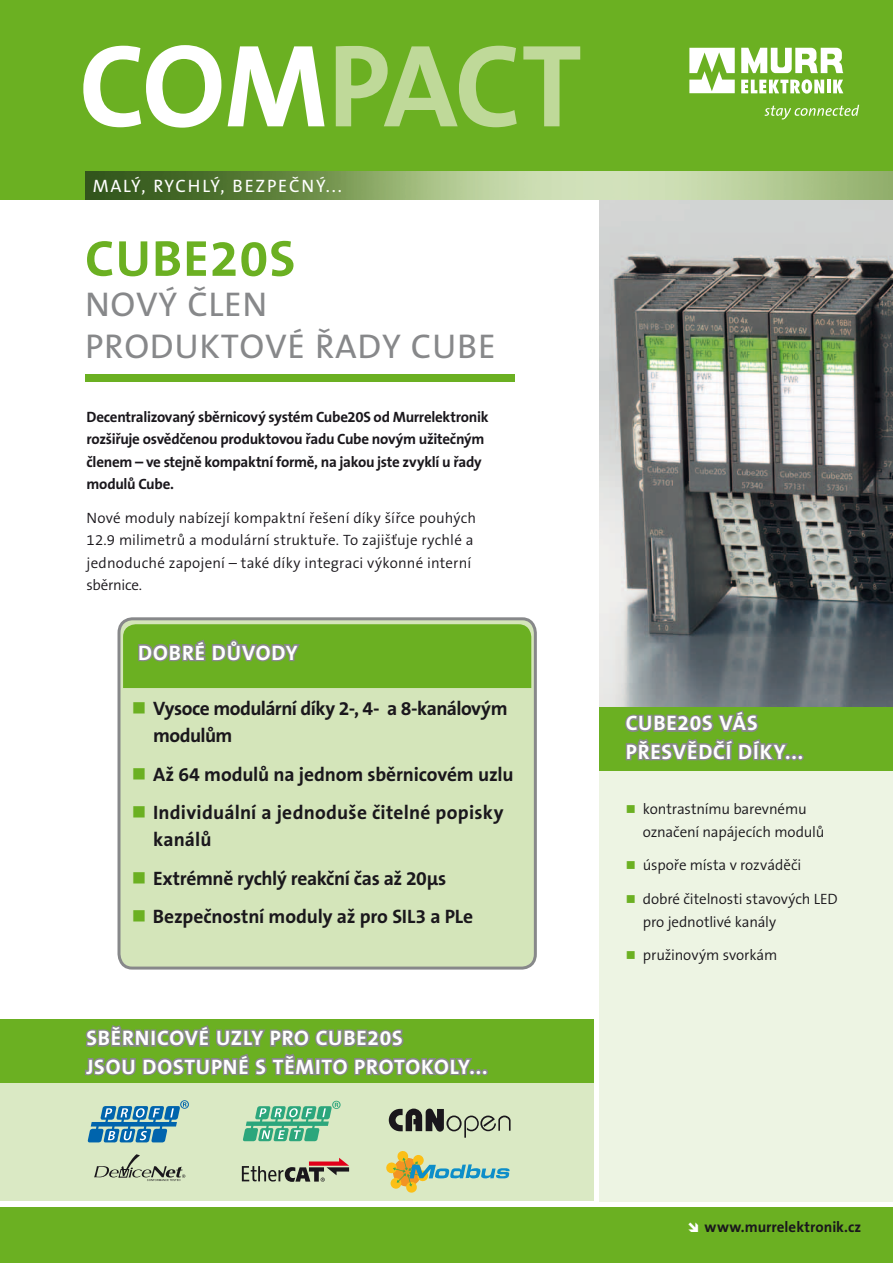
<style>
.page{position:relative;width:893px;height:1263px;background:#fff}
.page>*{position:absolute;margin:0;border:0;box-sizing:border-box;transform-origin:0 0}
.t1{font:700 51px "The Sans CE B7";color:#6bb022}
.t2{font:34.5px/42px "The Sans CE B5 Plain";letter-spacing:.02em;color:#87888a}
.t3{font:700 21px/28.5px "The Sans CE B7";letter-spacing:.115em;color:#fff}
.t4{font:700 19.5px/38.4px "The Sans CE B7";letter-spacing:-.01em;color:#1a171c}
.t5{font:700 19.5px/27px "The Sans CE B7";letter-spacing:-.03em;color:#1a171c}
.t6{font:18px "The Sans CE B5 Plain";letter-spacing:.1em;color:#fff}
.t7{font:300 15px/22.5px "The Sans CE B4";color:#1a171c}
.t8{font:700 15px/22.5px "The Sans CE B7";letter-spacing:-.02em;color:#1a171c}
.t9{font:700 15px "The Sans CE B7";color:#1a171c}
</style>
<div class="page">
<div style="left:600px;top:224px;width:293px;height:977px;background:#edf4e3"></div>
<div style="left:0;top:1019px;width:593px;height:182px;background:#dae9c4"></div>
<img style="left:600px;top:199px;width:293px;height:508px">
<div style="left:0;top:0;width:893px;height:199px;background:#6bb022"></div>
<img style="left:86px;top:172px;width:807px;height:27px">
<svg style="left:336px;top:46px;width:244px;height:81px"></svg>
<svg style="left:83px;top:45px;width:242px;height:83px"></svg>
<svg style="left:689px;top:48px;width:46px;height:45px"></svg>
<svg style="left:741px;top:79px;width:83px;height:15px"></svg>
<hr style="left:827px;top:80px;width:4px;height:13px;background:#fff">
<svg style="left:833px;top:80px;width:10px;height:13px"></svg>
<svg style="left:741px;top:48px;width:102px;height:25px"></svg>
<svg style="left:765px;top:105px;width:94px;height:15px"></svg>
<div style="left:0;top:1208px;width:893px;height:55px;background:#6bb022"></div>
<div style="left:0;top:1019px;width:593px;height:64px;background:#6bb022"></div>
<div style="left:600px;top:707px;width:293px;height:64px;background:#6bb022"></div>
<div style="left:85px;top:374px;width:429px;height:8px;background:#6bb022"></div>
<div style="left:119px;top:619px;width:416px;height:349px;background:#d4e5ba;border-radius:14px"></div>
<div style="left:118px;top:617px;width:419px;height:352px;border:3px solid #87888a;border-radius:14px"></div>
<svg style="left:94px;top:1154px;width:91px;height:27px"></svg>
<svg style="left:242px;top:1158px;width:107px;height:24px"></svg>
<svg style="left:386px;top:1151px;width:124px;height:42px"></svg>
<svg style="left:84px;top:1025px;width:427px;height:117px"></svg>
<svg style="left:624px;top:694px;width:173px;height:67px"></svg>
<div style="left:797px;top:754px;width:7px;height:6px;border:3px solid #87888a;border-radius:50%"></div>
<svg style="left:123px;top:624px;width:408px;height:64px;background:#6eac2c"></svg>
<p class="t6" style="left:93px;top:176px;width:251px">MALÝ, RYCHLÝ, BEZPEČNÝ...</p>
<h1 class="t1" style="left:85px;top:230px;width:212px">Cube20S</h1>
<h2 class="t2" style="left:85px;top:286px;width:412px">NOVÝ ČLEN<br>PRODUKTOVÉ ŘADY CUBE</h2>
<p class="t8" style="left:87px;top:406px;width:403px">Decentralizovaný sběrnicový systém Cube20S od Murrelektronik rozšiřuje osvědčenou produktovou řadu Cube novým užitečným členem – ve stejně kompaktní formě, na jakou jste zvyklí u řady modulů Cube.</p>
<p class="t7" style="left:87px;top:507px;width:391px">Nové moduly nabízejí kompaktní řešení díky šířce pouhých 12.9 milimetrů a modulární struktuře. To zajišťuje rychlé a jednoduché zapojení – také díky integraci výkonné interní sběrnice.</p>
<h3 class="t3" style="left:138px;top:639px;width:160px">Dobré důvody</h3>
<h3 class="t5" style="left:153px;top:696px;width:356px">Vysoce modulární díky 2-, 4- a 8-kanálovým modulům</h3>
<h3 class="t4" style="left:153px;top:756px;width:362px">Až 64 modulů na jednom sběrnicovém uzlu<br>Individuální a jednoduše čitelné popisky</h3>
<h3 class="t4" style="left:153px;top:821px;width:322px">kanálů<br>Extrémně rychlý reakční čas až 20µs<br>Bezpečnostní moduly až pro SIL3 a PLe</h3>
<h3 class="t3" style="left:86px;top:1025px;width:403px">Sběrnicové uzly pro Cube20S<br>jsou dostupné s těmito protokoly...</h3>
<h3 class="t3" style="left:626px;top:710px;width:179px">Cube20S vás přesvědčí díky...</h3>
<p class="t7" style="left:643px;top:799px;width:183px">kontrastnímu barevnému označení napájecích modulů</p>
<p class="t7" style="left:643px;top:855px;width:160px">úspoře místa v rozváděči</p>
<p class="t7" style="left:643px;top:889px;width:196px">dobré čitelnosti stavových LED pro jednotlivé kanály</p>
<p class="t7" style="left:643px;top:945px;width:136px">pružinovým svorkám</p>
<p class="t9" style="left:705px;top:1218px;width:158px">www.murrelektronik.cz</p>
</div>
